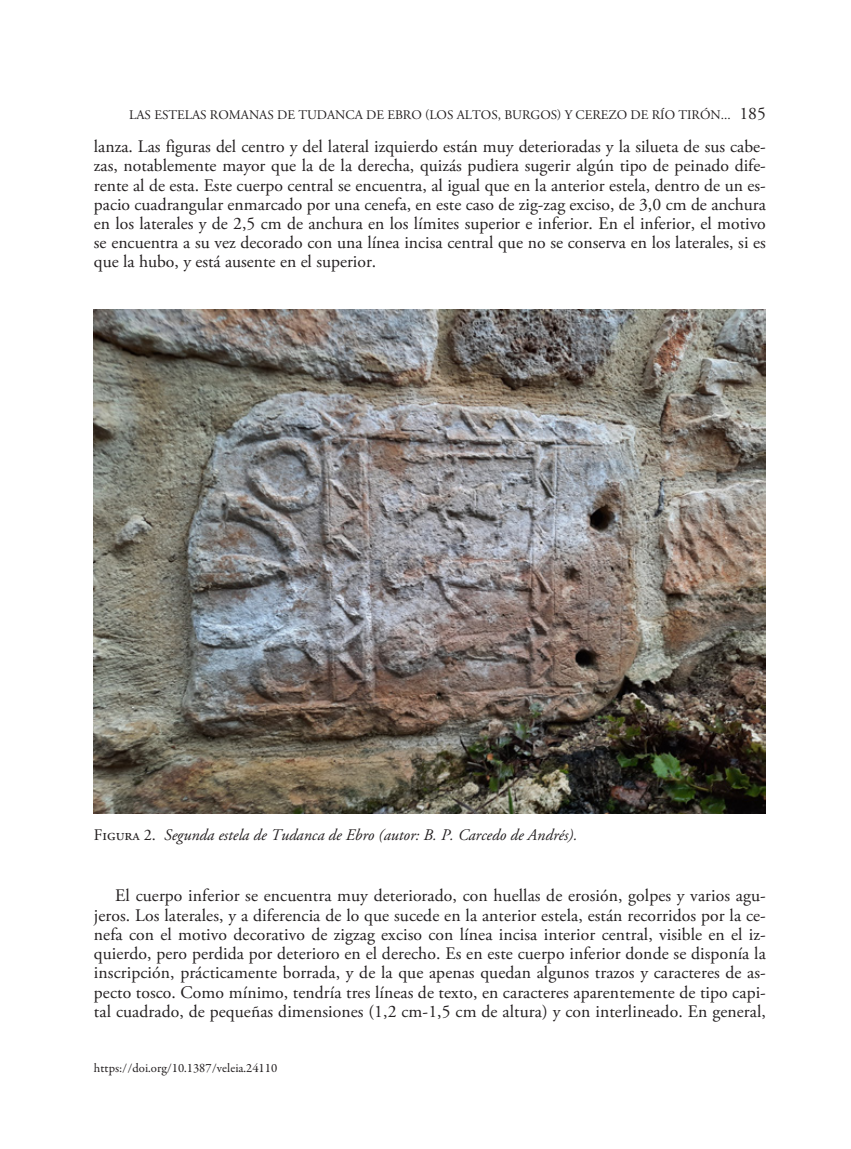
<style>
.page{position:relative;width:851px;height:1149px;background:#fff}
.page>*{position:absolute;margin:0;border:0;box-sizing:border-box;transform-origin:0 0}
.texto_normal{font:17.7px/19.2px "Adobe Garamond Pro";color:#231f20;text-align:justify}
._1__Figura{font:italic 16.2px "Adobe Garamond Pro";color:#231f20}
.t1{font:13.2px "Adobe Garamond Pro";letter-spacing:.165em;color:#231f20}
.t2{font:12.75px "Garamond Premr Pro";color:#231f20}
.s1{font-size:17.7px}
.s2{font-style:normal}
</style>
<div class="page">
<img style="left:94px;top:309px;width:671px;height:504px">
<p class="t1" style="left:129px;top:107px;width:638px">Las estelas romanas de Tudanca de Eb ro (Los Altos, Burgos) y Cerezo de Río Tirón... <span class="s1">185</span></p>
<p class="texto_normal" style="left:94px;top:137px;width:673px">lanza. Las figuras del centro y del lateral izquierdo están muy deterioradas y la silueta de sus cabe&shy;zas, notablemente mayor que la de la derecha, quizás pudiera sugerir algún tipo de peinado dife&shy;rente al de esta. Este cuerpo central se encuentra, al igual que en la anterior estela, dentro de un es&shy;pacio cuadrangular enmarcado por una cenefa, en este caso de zig-zag exciso, de 3,0 cm de anchura en los laterales y de 2,5 cm de anchura en los límites superior e inferior. En el inferior, el motivo se encuentra a su vez decorado con una línea incisa central que no se conserva en los laterales, si es que la hubo, y está ausente en el superior.</p>
<p class="_1__Figura" style="left:94px;top:824px;width:485px"><span class="s2">Figura 2.</span> Segunda estela de Tudanca de Ebro (autor: B. P. Carcedo de Andrés).</p>
<p class="texto_normal" style="left:94px;top:886px;width:673px;text-indent:21px">El cuerpo inferior se encuentra muy deteriorado, con huellas de erosión, golpes y varios agu&shy;jeros. Los laterales, y a diferencia de lo que sucede en la anterior estela, están recorridos por la ce&shy;nefa con el motivo decorativo de zigzag exciso con línea incisa interior central, visible en el iz&shy;quierdo, pero perdida por deterioro en el derecho. Es en este cuerpo inferior donde se disponía la inscripción, prácticamente borrada, y de la que apenas quedan algunos trazos y caracteres de as&shy;pecto tosco. Como mínimo, tendría tres líneas de texto, en caracteres aparentemente de tipo capi&shy;tal cuadrado, de pequeñas dimensiones (1,2 cm-1,5 cm de altura) y con interlineado. En general,</p>
<p class="t2" style="left:94px;top:1060px;width:185px">https://doi.org/10.1387/veleia.24110</p>
</div>
